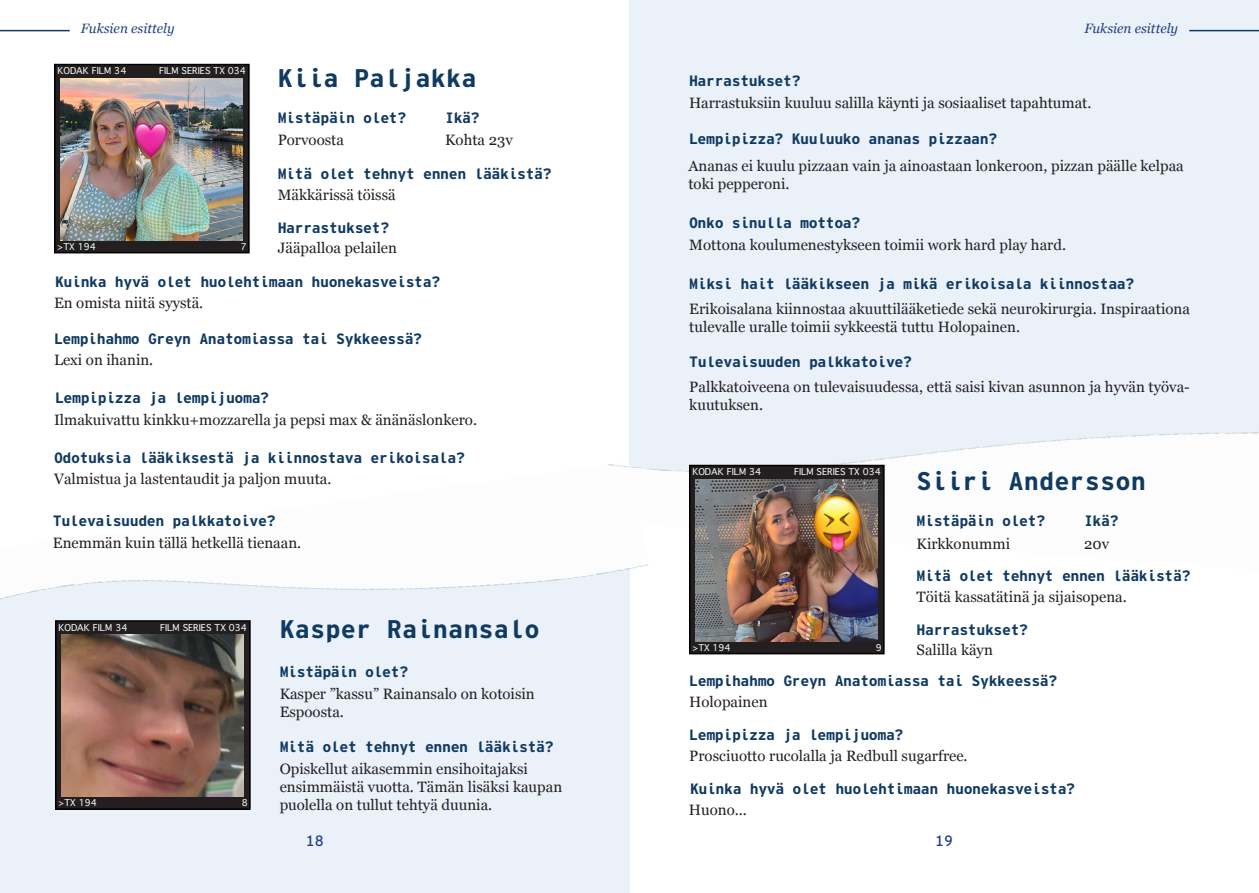
<style>
.page{position:relative;width:1259px;height:893px;background:#fff}
.page>*{position:absolute;margin:0;border:0;box-sizing:border-box;transform-origin:0 0}
.Nostot{font:700 25.5px "Interstate Mono";color:#103a62}
.Leipäteksti{font:15px/18px "Georgia";color:#231f20}
.Nostot-2{font:700 15px "Interstate Mono";letter-spacing:-.03em;color:#103a62}
.t1{font:15px "Interstate Mono";color:#253e87}
.Yläkulman_teksti{font:italic 13.5px "Georgia";color:#223f82}
.Leipäteksti-2{font:9px "Geneva";color:#fff}
</style>
<div class="page">
<div style="left:0;top:556px;width:629px;height:337px;background:#eaf1f9"></div>
<img style="left:0;top:556px;width:630px;height:166px">
<div style="left:629px;top:0;width:630px;height:491px;background:#eaf1f9"></div>
<img style="left:603px;top:432px;width:656px;height:138px">
<hr style="left:0;top:30px;width:70px;height:1px;background:#103a62">
<hr style="left:1189px;top:30px;width:70px;height:1px;background:#103a62">
<div style="left:55px;top:65px;width:194px;height:188px;background:#231f20"></div>
<div style="left:54px;top:64px;width:196px;height:189px;border:2px solid #000001"></div>
<img style="left:60px;top:78px;width:182px;height:162px">
<div style="left:56px;top:621px;width:194px;height:188px;background:#231f20"></div>
<div style="left:55px;top:620px;width:196px;height:190px;border:2px solid #000001"></div>
<img style="left:61px;top:635px;width:182px;height:162px">
<div style="left:690px;top:465px;width:194px;height:189px;background:#231f20"></div>
<div style="left:689px;top:465px;width:195px;height:189px;border:2px solid #000001"></div>
<img style="left:695px;top:479px;width:182px;height:162px">
<p class="Yläkulman_teksti" style="left:81px;top:19px;width:95px">Fuksien esittely</p>
<p class="Yläkulman_teksti" style="left:1084px;top:19px;width:95px">Fuksien esittely</p>
<p class="Leipäteksti-2" style="left:57px;top:66px;width:70px">KODAK FILM 34</p>
<p class="Leipäteksti-2" style="left:159px;top:66px;width:88px">FILM SERIES TX 034</p>
<p class="Leipäteksti-2" style="left:57px;top:242px;width:40px">&gt;TX 194</p>
<p class="Leipäteksti-2" style="left:241px;top:242px;width:8px">7</p>
<p class="Nostot" style="left:278px;top:62px;width:200px">Kiia Paljakka</p>
<p class="Nostot-2" style="left:278px;top:109px;width:130px">Mistäpäin olet?</p>
<p class="Leipäteksti" style="left:278px;top:131px;width:68px">Porvoosta</p>
<p class="Nostot-2" style="left:445px;top:109px;width:36px">Ikä?</p>
<p class="Leipäteksti" style="left:445px;top:131px;width:69px">Kohta 23v</p>
<p class="Nostot-2" style="left:278px;top:164px;width:276px">Mitä olet tehnyt ennen lääkistä?</p>
<p class="Leipäteksti" style="left:278px;top:185px;width:119px">Mäkkärissä töissä</p>
<p class="Nostot-2" style="left:278px;top:218px;width:113px">Harrastukset?</p>
<p class="Leipäteksti" style="left:278px;top:239px;width:121px">Jääpalloa pelailen</p>
<p class="Nostot-2" style="left:55px;top:273px;width:387px">Kuinka hyvä olet huolehtimaan huonekasveista?</p>
<p class="Leipäteksti" style="left:54px;top:294px;width:151px">En omista niitä syystä.</p>
<p class="Nostot-2" style="left:54px;top:330px;width:370px">Lempihahmo Greyn Anatomiassa tai Sykkeessä?</p>
<p class="Leipäteksti" style="left:54px;top:350px;width:101px">Lexi on ihanin.</p>
<p class="Nostot-2" style="left:55px;top:388px;width:216px">Lempipizza ja lempijuoma?</p>
<p class="Leipäteksti" style="left:54px;top:410px;width:424px">Ilmakuivattu kinkku+mozzarella ja pepsi max &amp; änänäslonkero.</p>
<p class="Nostot-2" style="left:54px;top:448px;width:412px">Odotuksia lääkiksestä ja kiinnostava erikoisala?</p>
<p class="Leipäteksti" style="left:54px;top:469px;width:279px">Valmistua ja lastentaudit ja paljon muuta.</p>
<p class="Nostot-2" style="left:53px;top:512px;width:224px">Tulevaisuuden palkkatoive?</p>
<p class="Leipäteksti" style="left:53px;top:533px;width:250px">Enemmän kuin tällä hetkellä tienaan.</p>
<p class="Leipäteksti-2" style="left:58px;top:622px;width:70px">KODAK FILM 34</p>
<p class="Leipäteksti-2" style="left:160px;top:622px;width:88px">FILM SERIES TX 034</p>
<p class="Leipäteksti-2" style="left:58px;top:798px;width:40px">&gt;TX 194</p>
<p class="Leipäteksti-2" style="left:242px;top:798px;width:8px">8</p>
<p class="Nostot" style="left:280px;top:614px;width:262px">Kasper Rainansalo</p>
<p class="Nostot-2" style="left:280px;top:662px;width:130px">Mistäpäin olet?</p>
<p class="Leipäteksti" style="left:280px;top:684px;width:257px">Kasper ”kassu” Rainansalo on kotoisin<br>Espoosta.</p>
<p class="Nostot-2" style="left:280px;top:737px;width:276px">Mitä olet tehnyt ennen lääkistä?</p>
<p class="Leipäteksti" style="left:280px;top:759px;width:284px">Opiskellut aikasemmin ensihoitajaksi ensimmäistä vuotta. Tämän lisäksi kaupan puolella on tullut tehtyä duunia.</p>
<p class="Nostot-2" style="left:689px;top:71px;width:113px">Harrastukset?</p>
<p class="Leipäteksti" style="left:689px;top:93px;width:404px">Harrastuksiin kuuluu salilla käynti ja sosiaaliset tapahtumat.</p>
<p class="Nostot-2" style="left:689px;top:130px;width:310px">Lempipizza? Kuuluuko ananas pizzaan?</p>
<p class="Leipäteksti" style="left:688px;top:156px;width:497px">Ananas ei kuulu pizzaan vain ja ainoastaan lonkeroon, pizzan päälle kelpaa toki pepperoni.</p>
<p class="Nostot-2" style="left:689px;top:213px;width:173px">Onko sinulla mottoa?</p>
<p class="Leipäteksti" style="left:689px;top:235px;width:378px">Mottona koulumenestykseen toimii work hard play hard.</p>
<p class="Nostot-2" style="left:689px;top:275px;width:447px">Miksi hait lääkikseen ja mikä erikoisala kiinnostaa?</p>
<p class="Leipäteksti" style="left:689px;top:299px;width:502px">Erikoisalana kiinnostaa akuuttilääketiede sekä neurokirurgia. Inspiraationa tulevalle uralle toimii sykkeestä tuttu Holopainen.</p>
<p class="Nostot-2" style="left:689px;top:353px;width:224px">Tulevaisuuden palkkatoive?</p>
<p class="Leipäteksti" style="left:689px;top:378px;width:502px">Palkkatoiveena on tulevaisuudessa, että saisi kivan asunnon ja hyvän työva&shy;kuutuksen.</p>
<p class="Leipäteksti-2" style="left:692px;top:467px;width:70px">KODAK FILM 34</p>
<p class="Leipäteksti-2" style="left:794px;top:467px;width:88px">FILM SERIES TX 034</p>
<p class="Nostot" style="left:916px;top:465px;width:231px">Siiri Andersson</p>
<p class="Nostot-2" style="left:1084px;top:512px;width:36px">Ikä?</p>
<p class="Leipäteksti" style="left:1084px;top:534px;width:27px">20v</p>
<p class="Nostot-2" style="left:916px;top:567px;width:276px">Mitä olet tehnyt ennen lääkistä?</p>
<p class="Leipäteksti" style="left:916px;top:588px;width:212px">Töitä kassatätinä ja sijaisopena.</p>
<p class="Nostot-2" style="left:916px;top:620px;width:113px">Harrastukset?</p>
<p class="Leipäteksti" style="left:916px;top:640px;width:78px">Salilla käyn</p>
<p class="Nostot-2" style="left:689px;top:671px;width:370px">Lempihahmo Greyn Anatomiassa tai Sykkeessä?</p>
<p class="Leipäteksti" style="left:689px;top:692px;width:80px">Holopainen</p>
<p class="Nostot-2" style="left:689px;top:725px;width:216px">Lempipizza ja lempijuoma?</p>
<p class="Leipäteksti" style="left:689px;top:747px;width:280px">Prosciuotto rucolalla ja Redbull sugarfree.</p>
<p class="Nostot-2" style="left:690px;top:779px;width:387px">Kuinka hyvä olet huolehtimaan huonekasveista?</p>
<p class="Leipäteksti" style="left:689px;top:800px;width:60px">Huono...</p>
<p class="Nostot-2" style="left:916px;top:512px;width:130px">Mistäpäin olet?</p>
<p class="Leipäteksti" style="left:916px;top:534px;width:95px">Kirkkonummi</p>
<p class="Leipäteksti-2" style="left:692px;top:643px;width:40px">&gt;TX 194</p>
<p class="Leipäteksti-2" style="left:875px;top:643px;width:8px">9</p>
<p class="t1" style="left:306px;top:831px;width:19px">18</p>
<p class="t1" style="left:935px;top:831px;width:19px">19</p>
</div>
